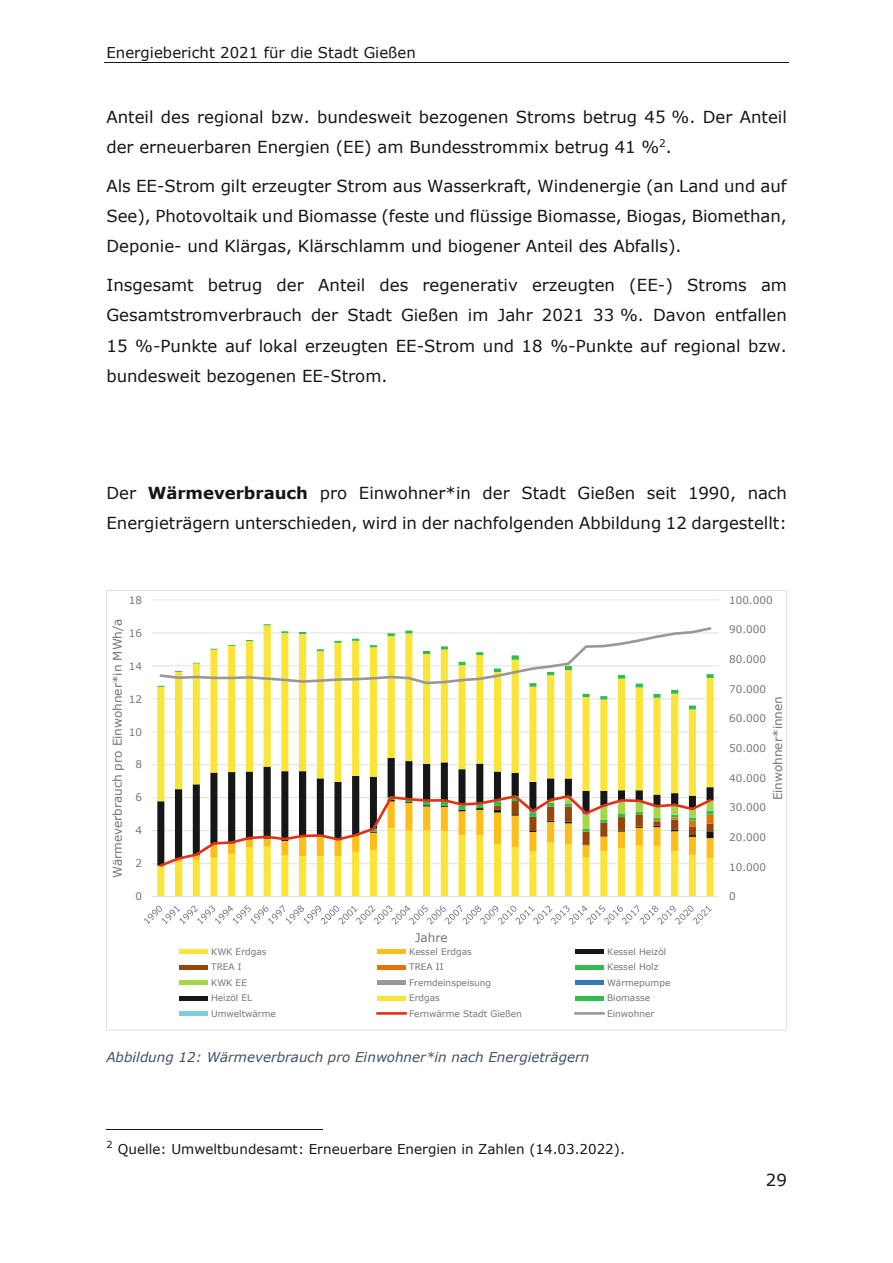
<style>
.page{position:relative;width:893px;height:1263px;background:#fff}
.page>*{position:absolute;margin:0;border:0;box-sizing:border-box;transform-origin:0 0}
.t1{font:16.5px/30.2px "Verdana";color:#151616}
.t2{font:15px "Verdana";color:#151616}
.t3{font:13.5px "Verdana";color:#151616}
.t4{font:italic 13.5px "Verdana";color:#415065}
.t5{font:12px "Verdana";letter-spacing:-.005em;color:#747574}
.t6{font:10.5px "Verdana";color:#747574}
.t7{font:9px "Verdana";color:#747574}
.s1{font-weight:700}
</style>
<div class="page">
<hr style="left:104px;top:62px;width:685px;height:1px;background:#151616">
<hr style="left:106px;top:1129px;width:216px;height:1px;background:#151616">
<hr style="left:152px;top:863px;width:567px;height:1px;background:#e3e4e4">
<hr style="left:152px;top:830px;width:567px;height:1px;background:#e3e4e4">
<hr style="left:152px;top:797px;width:567px;height:1px;background:#e3e4e4">
<hr style="left:152px;top:764px;width:567px;height:1px;background:#e3e4e4">
<hr style="left:152px;top:731px;width:567px;height:1px;background:#e3e4e4">
<hr style="left:152px;top:698px;width:567px;height:1px;background:#e3e4e4">
<hr style="left:152px;top:665px;width:567px;height:1px;background:#e3e4e4">
<hr style="left:152px;top:632px;width:567px;height:1px;background:#e3e4e4">
<hr style="left:152px;top:599px;width:567px;height:1px;background:#e3e4e4">
<svg style="left:157px;top:699px;width:557px;height:94px"></svg>
<svg style="left:689px;top:705px;width:7px;height:4px"></svg>
<hr style="left:152px;top:896px;width:567px;height:1px;background:#e3e4e4">
<svg style="left:157px;top:793px;width:557px;height:103px"></svg>
<svg style="left:157px;top:624px;width:557px;height:75px"></svg>
<svg style="left:144px;top:905px;width:568px;height:20px"></svg>
<div style="left:179px;top:949px;width:29px;height:5px;background:#fae437"></div>
<div style="left:377px;top:949px;width:29px;height:5px;background:#fcbf1a"></div>
<div style="left:575px;top:949px;width:29px;height:5px;background:#151616"></div>
<div style="left:179px;top:965px;width:29px;height:5px;background:#984608"></div>
<div style="left:377px;top:965px;width:29px;height:5px;background:#ea7001"></div>
<div style="left:575px;top:965px;width:29px;height:5px;background:#31bc4d"></div>
<div style="left:179px;top:980px;width:29px;height:5px;background:#a3d849"></div>
<div style="left:377px;top:980px;width:29px;height:5px;background:#989899"></div>
<div style="left:575px;top:980px;width:29px;height:5px;background:#3677ba"></div>
<div style="left:179px;top:995px;width:29px;height:5px;background:#151616"></div>
<div style="left:377px;top:995px;width:29px;height:5px;background:#fae437"></div>
<div style="left:575px;top:995px;width:29px;height:5px;background:#31bc4d"></div>
<div style="left:179px;top:1011px;width:29px;height:5px;background:#82cbda"></div>
<hr style="left:377px;top:1012px;width:29px;height:3px;background:#e13116">
<hr style="left:575px;top:1012px;width:29px;height:3px;background:#989899">
<p class="t2" style="left:106px;top:42px;width:311px">Energiebericht 2021 für die Stadt Gießen</p>
<p class="t1" style="left:106px;top:102px;width:682px">Anteil des regional bzw. bundesweit bezogenen Stroms betrug 45 %. Der Anteil der erneuerbaren Energien (EE) am Bundesstrommix betrug 41 %<sup>2</sup>.</p>
<p class="t1" style="left:106px;top:171px;width:682px;text-align:justify">Als EE-Strom gilt erzeugter Strom aus Wasserkraft, Windenergie (an Land und auf See), Photovoltaik und Biomasse (feste und flüssige Biomasse, Biogas, Biomethan, Deponie- und Klärgas, Klärschlamm und biogener Anteil des Abfalls).</p>
<p class="t1" style="left:106px;top:270px;width:682px;text-align:justify">Insgesamt betrug der Anteil des regenerativ erzeugten (EE-) Stroms am Gesamtstromverbrauch der Stadt Gießen im Jahr 2021 33 %. Davon entfallen 15 %-Punkte auf lokal erzeugten EE-Strom und 18 %-Punkte auf regional bzw. bundesweit bezogenen EE-Strom.</p>
<p class="t1" style="left:106px;top:478px;width:682px">Der <span class="s1">Wärmeverbrauch</span> pro Einwohner*in der Stadt Gießen seit 1990, nach<br>Energieträgern unterschieden, wird in der nachfolgenden Abbildung 12 dargestellt:</p>
<p class="t6" style="left:129px;top:592px;width:15px">18</p>
<p class="t5" style="left:109px;top:878px;width:261px;rotate:-90deg">Wärmeverbrauch pro Einwohner*in MWh/a</p>
<p class="t6" style="left:129px;top:625px;width:15px">16</p>
<p class="t6" style="left:129px;top:658px;width:15px">14</p>
<p class="t6" style="left:129px;top:691px;width:15px">12</p>
<p class="t6" style="left:129px;top:724px;width:15px">10</p>
<p class="t6" style="left:135px;top:757px;width:8px">8</p>
<p class="t6" style="left:135px;top:790px;width:8px">6</p>
<p class="t6" style="left:135px;top:823px;width:8px">4</p>
<p class="t6" style="left:135px;top:856px;width:8px">2</p>
<p class="t6" style="left:135px;top:889px;width:8px">0</p>
<p class="t5" style="left:415px;top:929px;width:34px">Jahre</p>
<p class="t7" style="left:211px;top:945px;width:57px">KWK Erdgas</p>
<p class="t7" style="left:409px;top:945px;width:64px">Kessel Erdgas</p>
<p class="t7" style="left:607px;top:945px;width:61px">Kessel Heizöl</p>
<p class="t7" style="left:211px;top:961px;width:32px">TREA I</p>
<p class="t7" style="left:409px;top:961px;width:36px">TREA II</p>
<p class="t7" style="left:607px;top:961px;width:53px">Kessel Holz</p>
<p class="t7" style="left:211px;top:976px;width:37px">KWK EE</p>
<p class="t7" style="left:409px;top:976px;width:84px">Fremdeinspeisung</p>
<p class="t7" style="left:607px;top:976px;width:65px">Wärmepumpe</p>
<p class="t7" style="left:211px;top:992px;width:43px">Heizöl EL</p>
<p class="t7" style="left:409px;top:992px;width:32px">Erdgas</p>
<p class="t7" style="left:607px;top:992px;width:44px">Biomasse</p>
<p class="t7" style="left:211px;top:1007px;width:66px">Umweltwärme</p>
<p class="t7" style="left:409px;top:1007px;width:114px">Fernwärme Stadt Gießen</p>
<p class="t7" style="left:607px;top:1007px;width:49px">Einwohner</p>
<p class="t4" style="left:106px;top:1048px;width:484px">Abbildung 12: Wärmeverbrauch pro Einwohner*in nach Energieträgern</p>
<p class="t3" style="left:106px;top:1139px;width:520px"><sup>2</sup> Quelle: Umweltbundesamt: Erneuerbare Energien in Zahlen (14.03.2022).</p>
<p class="t6" style="left:729px;top:592px;width:45px">100.000</p>
<p class="t6" style="left:729px;top:622px;width:39px">90.000</p>
<p class="t6" style="left:729px;top:652px;width:39px">80.000</p>
<p class="t6" style="left:729px;top:682px;width:39px">70.000</p>
<p class="t5" style="left:769px;top:800px;width:106px;rotate:-90deg">Einwohner*innen</p>
<p class="t6" style="left:729px;top:711px;width:39px">60.000</p>
<p class="t6" style="left:729px;top:741px;width:39px">50.000</p>
<p class="t6" style="left:729px;top:771px;width:39px">40.000</p>
<p class="t6" style="left:729px;top:800px;width:39px">30.000</p>
<p class="t6" style="left:729px;top:830px;width:39px">20.000</p>
<p class="t6" style="left:729px;top:860px;width:39px">10.000</p>
<p class="t6" style="left:729px;top:889px;width:8px">0</p>
<p class="t1" style="left:766px;top:1165px;width:23px">29</p>
</div>
